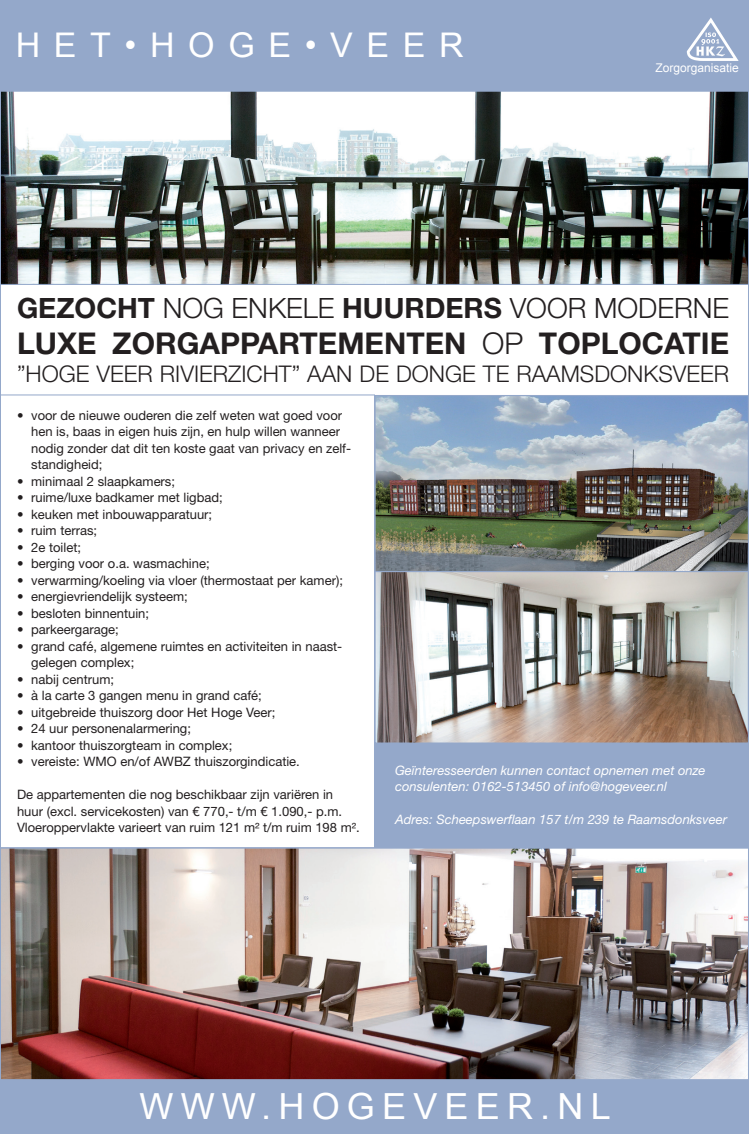
<style>
.page{position:relative;width:749px;height:1134px;background:#fff}
.page>*{position:absolute;margin:0;border:0;box-sizing:border-box;transform-origin:0 0}
.t1{font:36px "Arial";letter-spacing:.2em;color:#fff}
.t2{font:34px "Arial";letter-spacing:.4em;color:#fff}
.t3{font:700 30px "Helvetica Neue LT Std";color:#231f20}
.t4{font:300 28px "Helvetica Neue LT Std";color:#231f20}
.t5{font:300 23px "Helvetica Neue LT Std";color:#231f20}
.t6{font:13px/16.5px "Helvetica Neue LT Std";color:#231f20}
.t7{font:italic 13px/16.5px "Helvetica Neue LT Std";color:#fff}
.t8{font:12px "Arial";color:#fff}
.s1{font-weight:700}
.s2{font-weight:300}
</style>
<div class="page">
<div style="left:0;top:0;width:748px;height:91px;background:#94a8ca"></div>
<div style="left:0;top:1074px;width:748px;height:60px;background:#94a8ca"></div>
<img style="left:376px;top:572px;width:370px;height:170px">
<img style="left:376px;top:397px;width:370px;height:173px">
<div style="left:374px;top:395px;width:374px;height:177px;border:1px solid #94a8ca"></div>
<img style="left:2px;top:850px;width:744px;height:228px">
<img style="left:2px;top:93px;width:744px;height:190px">
<div style="left:0;top:91px;width:748px;height:194px;border:1px solid #94a8ca"></div>
<div style="left:374px;top:744px;width:373px;height:104px;background:#94a8ca"></div>
<svg style="left:686px;top:18px;width:52px;height:43px"></svg>
<h2 class="t2" style="left:16px;top:23px;width:449px">HET•HOGE•VEER</h2>
<p class="t8" style="left:655px;top:60px;width:85px">Zorgorganisatie</p>
<h3 class="t4" style="left:17px;top:291px;width:713px"><span class="s1">GEZOCHT</span> NOG ENKELE <span class="s1">HUURDERS</span> VOOR MODERNE</h3>
<h3 class="t3" style="left:17px;top:325px;width:713px">LUXE ZORGAPPARTEMENTEN <span class="s2">OP</span> TOPLOCATIE</h3>
<h3 class="t5" style="left:17px;top:360px;width:713px">”HOGE VEER RIVIERZICHT” AAN DE DONGE TE RAAMSDONKSVEER</h3>
<p class="t6" style="left:31px;top:407px;width:321px;text-indent:-14px">• voor de nieuwe ouderen die zelf weten wat goed voor hen is, baas in eigen huis zijn, en hulp willen wanneer nodig zonder dat dit ten koste gaat van privacy en zelf&shy;standigheid;</p>
<p class="t6" style="left:17px;top:473px;width:159px">• minimaal 2 slaapkamers;</p>
<p class="t6" style="left:17px;top:489px;width:207px">• ruime/luxe badkamer met ligbad;</p>
<p class="t6" style="left:17px;top:506px;width:197px">• keuken met inbouwapparatuur;</p>
<p class="t6" style="left:17px;top:522px;width:82px">• ruim terras;</p>
<p class="t6" style="left:17px;top:539px;width:66px">• 2e toilet;</p>
<p class="t6" style="left:17px;top:555px;width:194px">• berging voor o.a. wasmachine;</p>
<p class="t6" style="left:17px;top:572px;width:327px">• verwarming/koeling via vloer (thermostaat per kamer);</p>
<p class="t6" style="left:17px;top:588px;width:172px">• energievriendelijk systeem;</p>
<p class="t6" style="left:17px;top:605px;width:133px">• besloten binnentuin;</p>
<p class="t6" style="left:17px;top:621px;width:103px">• parkeergarage;</p>
<p class="t6" style="left:31px;top:638px;width:312px;text-indent:-14px">• grand café, algemene ruimtes en activiteiten in naast&shy;gelegen complex;</p>
<p class="t6" style="left:17px;top:671px;width:99px">• nabij centrum;</p>
<p class="t6" style="left:17px;top:687px;width:246px">• à la carte 3 gangen menu in grand café;</p>
<p class="t6" style="left:17px;top:704px;width:260px">• uitgebreide thuiszorg door Het Hoge Veer;</p>
<p class="t6" style="left:17px;top:720px;width:175px">• 24 uur personenalarmering;</p>
<p class="t6" style="left:17px;top:737px;width:217px">• kantoor thuiszorgteam in complex;</p>
<p class="t6" style="left:17px;top:753px;width:284px">• vereiste: WMO en/of AWBZ thuiszorgindicatie.</p>
<p class="t6" style="left:17px;top:786px;width:344px">De appartementen die nog beschikbaar zijn variëren in huur (excl. servicekosten) van € 770,- t/m € 1.090,- p.m.<br>Vloeroppervlakte varieert van ruim 121 m² t/m ruim 198 m².</p>
<p class="t7" style="left:395px;top:762px;width:312px">Geïnteresseerden kunnen contact opnemen met onze consulenten: 0162-513450 of info@hogeveer.nl</p>
<p class="t7" style="left:395px;top:811px;width:333px">Adres: Scheepswerflaan 157 t/m 239 te Raamsdonksveer</p>
<h1 class="t1" style="left:139px;top:1083px;width:472px">WWW.HOGEVEER.NL</h1>
</div>
